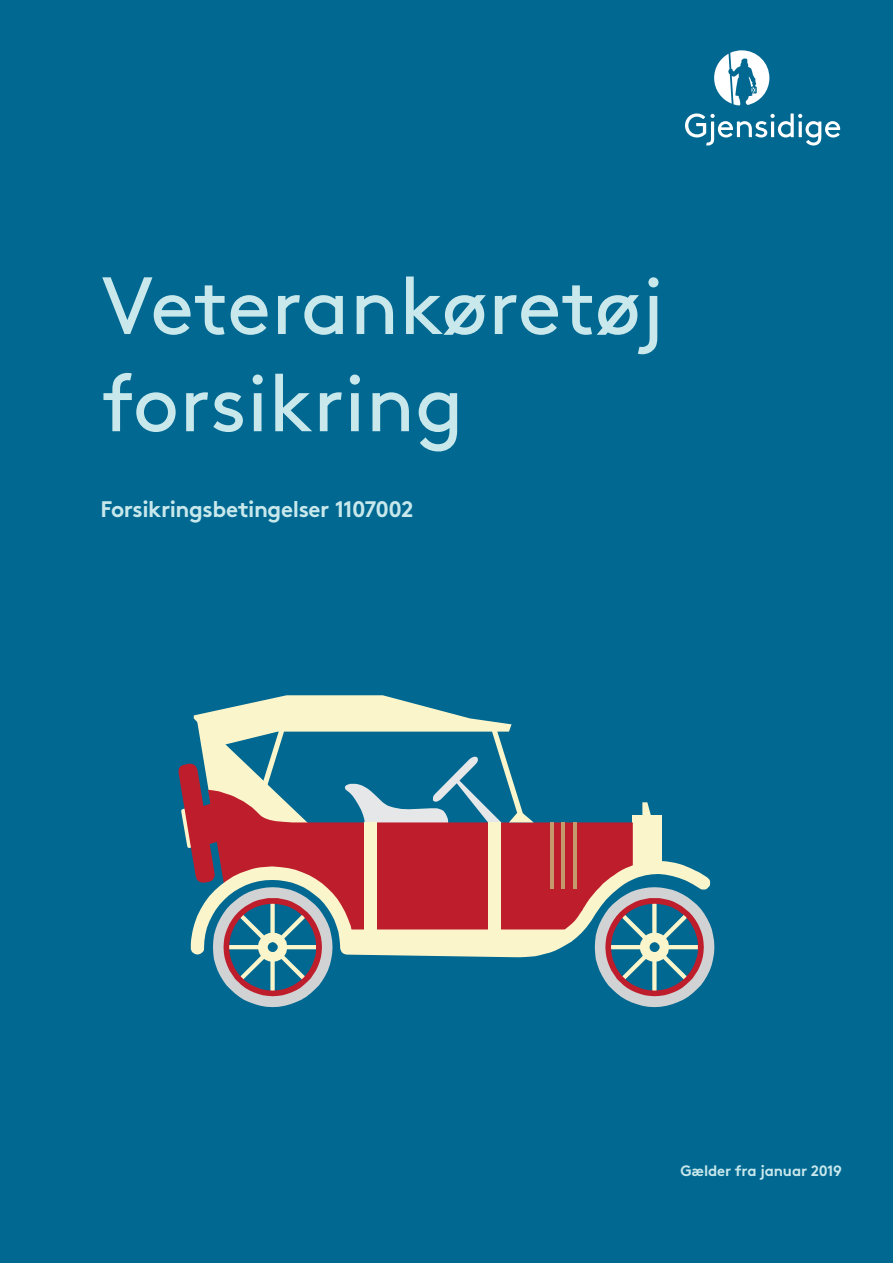
<style>
.page{position:relative;width:893px;height:1263px;background:#006891}
.page>*{position:absolute;margin:0;border:0;box-sizing:border-box;transform-origin:0 0}
.t1{font:81px/97.2px "Gjen Brown OT";color:#c8e8ec}
.t2{font:700 22.5px "Gjen Brown OT";letter-spacing:-.02em;color:#c8e8ec}
.t3{font:700 15px "Gjen Brown OT";letter-spacing:-.015em;color:#c8e8ec}
</style>
<div class="page">
<svg style="left:685px;top:113px;width:155px;height:33px"></svg>
<svg style="left:714px;top:50px;width:55px;height:56px"></svg>
<div style="left:633px;top:815px;width:29px;height:53px;background:#fbf5cc"></div>
<svg style="left:642px;top:802px;width:9px;height:13px"></svg>
<svg style="left:571px;top:815px;width:62px;height:46px;fill:#be1d2c"></svg>
<svg style="left:595px;top:925px;width:119px;height:82px"></svg>
<hr style="left:573px;top:822px;width:4px;height:67px;background:#c4996b">
<svg style="left:571px;top:861px;width:139px;height:96px"></svg>
<svg style="left:179px;top:695px;width:392px;height:312px"></svg>
<h1 class="t1" style="left:101px;top:251px;width:564px">Veterankøretøj forsikring</h1>
<p class="t2" style="left:100px;top:491px;width:314px">Forsikringsbetingelser 1107002</p>
<p class="t3" style="left:680px;top:1158px;width:163px">Gælder fra januar 2019</p>
</div>
